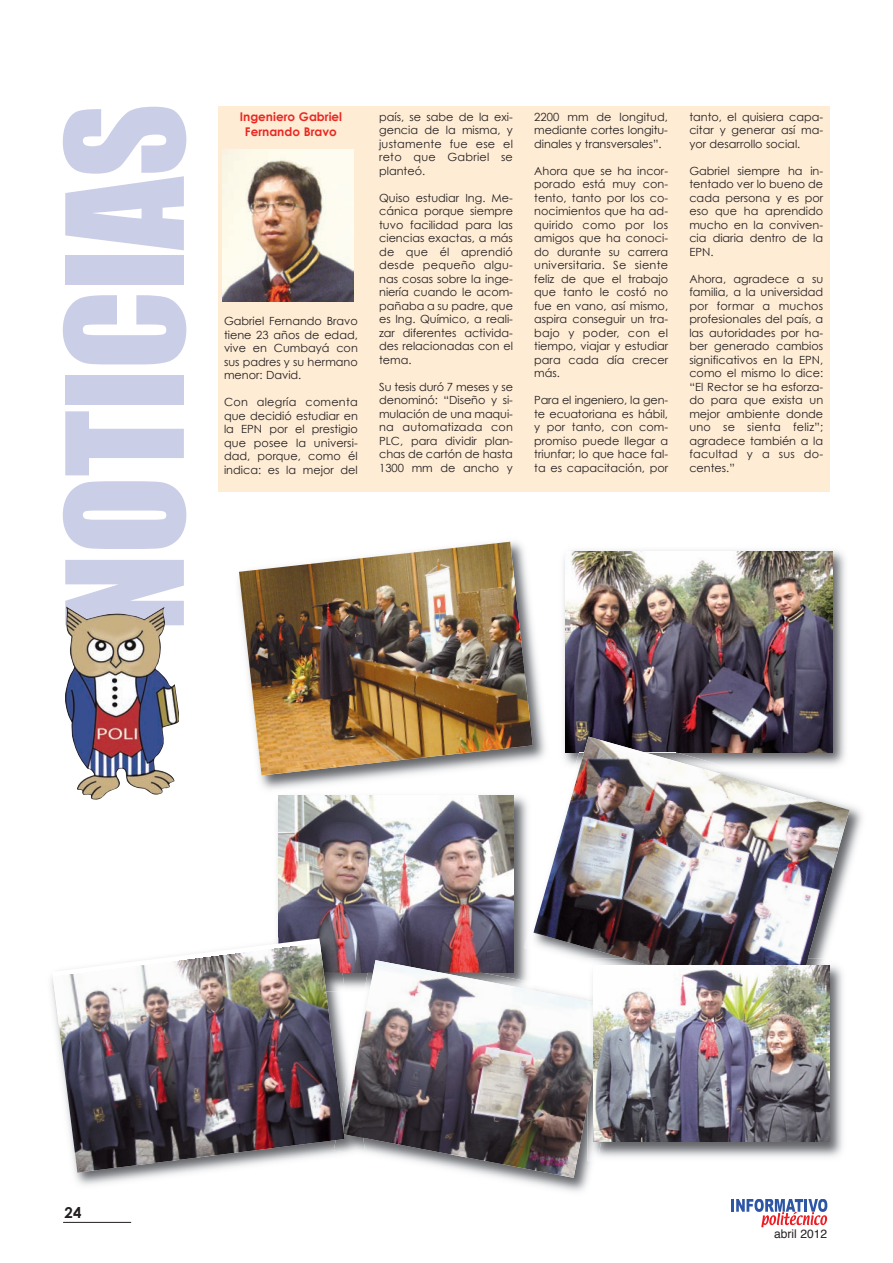
<style>
.page{position:relative;width:893px;height:1263px;background:#fff}
.page>*{position:absolute;margin:0;border:0;box-sizing:border-box;transform-origin:0 0}
.t1{font:150px "Impact";color:#cbcee7;scale:.95 1}
.t2{font:700 15px "Century Gothic";color:#231f20}
.t3{font:700 12px/14.4px "Century Gothic";color:#ea2924;text-align:center}
.t4{font:12px "Helvetica";color:#231f20}
.t5{font:11.25px/13.5px "Century Gothic";color:#231f20;text-align:justify}
</style>
<div class="page">
<img style="left:65px;top:606px;width:114px;height:193px">
<svg style="left:731px;top:1199px;width:96px;height:28px"></svg>
<hr style="left:63px;top:1222px;width:68px;height:1px;background:#231f20">
<div style="left:218px;top:106px;width:611px;height:385px;background:#feecd5"></div>
<img style="left:223px;top:149px;width:130px;height:152px">
<img style="left:259px;top:541px;width:286px;height:249px">
<img style="left:239px;top:542px;width:294px;height:233px">
<img style="left:563px;top:550px;width:282px;height:187px">
<img style="left:565px;top:551px;width:267px;height:186px">
<img style="left:849px;top:805px;width:13px;height:63px">
<img style="left:579px;top:727px;width:96px;height:10px">
<img style="left:533px;top:737px;width:316px;height:223px">
<img style="left:277px;top:789px;width:256px;height:171px">
<img style="left:272px;top:789px;width:50px;height:5px">
<img style="left:524px;top:915px;width:9px;height:35px">
<img style="left:278px;top:795px;width:236px;height:165px">
<img style="left:503px;top:1178px;width:85px;height:14px">
<img style="left:368px;top:951px;width:113px;height:9px">
<img style="left:365px;top:960px;width:226px;height:218px">
<img style="left:628px;top:959px;width:220px;height:198px">
<img style="left:587px;top:959px;width:242px;height:34px">
<img style="left:626px;top:959px;width:182px;height:6px">
<img style="left:587px;top:993px;width:41px;height:168px">
<img style="left:587px;top:1000px;width:7px;height:106px">
<img style="left:594px;top:965px;width:235px;height:177px">
<img style="left:51px;top:938px;width:314px;height:247px">
<img style="left:278px;top:930px;width:64px;height:8px">
<img style="left:345px;top:1052px;width:21px;height:104px">
<img style="left:345px;top:1069px;width:18px;height:69px">
<svg style="left:52px;top:938px;width:293px;height:5px"></svg>
<img style="left:52px;top:943px;width:293px;height:229px">
<h1 class="t1" style="left:33px;top:631px;width:557px;rotate:-90deg">NOTICIAS</h1>
<p class="t3" style="left:240px;top:109px;width:104px">Ingeniero Gabriel<br>Fernando Bravo</p>
<p class="t5" style="left:224px;top:314px;width:135px">Gabriel Fernando Bravo tiene 23 años de edad, vive en Cum bayá con sus padres y su hermano menor: David.</p>
<p class="t5" style="left:224px;top:395px;width:135px">Con alegría comenta que de cidió estudiar en la EPN por el prestigio que posee la universi&shy;dad, porque, como él indica: es la mejor del</p>
<p class="t5" style="left:379px;top:110px;width:135px">país, se sabe de la exi&shy;gencia de la misma, y justamente fue ese el reto que Ga briel se plan teó.</p>
<p class="t5" style="left:379px;top:191px;width:135px">Quiso estudiar Ing. Me - cá nica por que siempre tuvo facilidad para las ciencias exactas, a más de que él aprendió desde pequeño algu&shy;nas cosas sobre la inge&shy;niería cuando le acom&shy;pañaba a su padre, que es Ing. Químico, a rea li - zar diferentes activida - des relacionadas con el tema.</p>
<p class="t5" style="left:379px;top:380px;width:135px">Su tesis duró 7 meses y se deno minó: “Diseño y si - mulación de una ma qui - na automatizada con PLC, para dividir plan&shy;chas de cartón de hasta 1300 mm de an cho y</p>
<p class="t5" style="left:534px;top:110px;width:135px">2200 mm de longitud, mediante cor tes longitu&shy;dinales y transversales”.</p>
<p class="t5" style="left:534px;top:164px;width:135px">Ahora que se ha incor&shy;porado está muy con&shy;tento, tanto por los co - nocimientos que ha ad - quirido como por los amigos que ha conoci&shy;do durante su carrera universitaria. Se siente fe liz de que el trabajo que tanto le costó no fue en vano, así mis mo, aspira conseguir un tra&shy;bajo y poder, con el tiempo, viajar y estudiar para cada día crecer más.</p>
<p class="t5" style="left:534px;top:393px;width:135px">Para el ingeniero, la gen - te ecua toriana es hábil, y por tan to, con com&shy;promiso puede llegar a triunfar; lo que hace fal - ta es capacitación, por</p>
<p class="t5" style="left:689px;top:110px;width:135px">tan to, el quisiera capa - ci tar y gene rar así ma - yor desarrollo social.</p>
<p class="t5" style="left:689px;top:164px;width:135px">Gabriel siempre ha in - ten tado ver lo bueno de cada persona y es por eso que ha aprendido mucho en la conviven&shy;cia diaria dentro de la EPN.</p>
<p class="t5" style="left:689px;top:272px;width:135px">Ahora, agradece a su familia, a la universidad por formar a muchos profesionales del país, a las autoridades por ha - ber generado cambios significativos en la EPN, como el mismo lo dice: “El Rector se ha esforza&shy;do para que exista un mejor ambiente donde uno se sienta feliz”; agra dece también a la facultad y a sus do - centes.”</p>
<h2 class="t2" style="left:65px;top:1203px;width:18px">24</h2>
<p class="t4" style="left:774px;top:1228px;width:55px">abril 2012</p>
</div>
